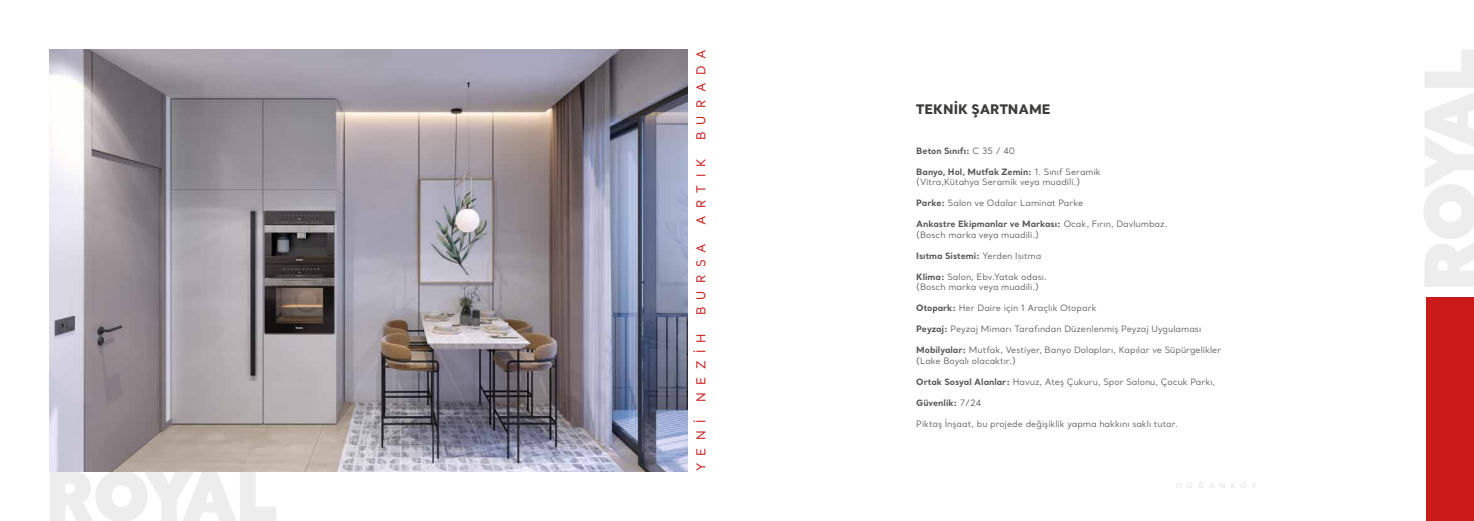
<style>
.page{position:relative;width:1474px;height:521px;background:#fff}
.page>*{position:absolute;margin:0;border:0;box-sizing:border-box;transform-origin:0 0}
.t1{font:800 13.12px "Santral";color:#3c3c3b}
.t2{font:12.25px "Santral";letter-spacing:.6em;color:#ca1a1a}
.t3{font:8.75px/10.5px "Santral";color:#575756}
.t4{font:700 8.75px "Santral";color:#575756}
.t5{font:7px "Santral";letter-spacing:.75em;color:#dadada}
.s1{font-weight:400}
.s2{font-weight:700}
</style>
<div class="page">
<svg style="left:50px;top:471px;width:226px;height:50px"></svg>
<img style="left:50px;top:50px;width:637px;height:421px">
<svg style="left:1423px;top:50px;width:50px;height:237px"></svg>
<div style="left:1426px;top:298px;width:47px;height:223px;background:#ca1a1a"></div>
<h2 class="t2" style="left:693px;top:140px;width:92px;rotate:-90deg">BURADA</h2>
<h2 class="t2" style="left:693px;top:225px;width:68px;rotate:-90deg">ARTIK</h2>
<h2 class="t2" style="left:693px;top:315px;width:74px;rotate:-90deg">BURSA</h2>
<h2 class="t2" style="left:693px;top:402px;width:70px;rotate:-90deg">NEZİH</h2>
<h2 class="t2" style="left:693px;top:471px;width:53px;rotate:-90deg">YENİ</h2>
<h1 class="t1" style="left:916px;top:100px;width:136px">TEKNİK ŞARTNAME</h1>
<p class="t4" style="left:916px;top:144px;width:100px">Beton Sınıfı: <span class="s1">C 35 / 40</span></p>
<p class="t3" style="left:916px;top:166px;width:186px"><span class="s2">Banyo, Hol, Mutfak Zemin:</span> 1. Sınıf Seramik (Vitra,Kütahya Seramik veya muadili.)</p>
<p class="t3" style="left:916px;top:198px;width:169px"><span class="s2">Parke:</span> Salon ve Odalar Laminat Parke</p>
<p class="t3" style="left:916px;top:219px;width:253px"><span class="s2">Ankastre Ekipmanlar ve Markası:</span> Ocak, Fırın, Davlumbaz. (Bosch marka veya muadili.)</p>
<p class="t4" style="left:916px;top:249px;width:127px">Isıtma Sistemi: <span class="s1">Yerden Isıtma</span></p>
<p class="t3" style="left:916px;top:271px;width:132px"><span class="s2">Klima:</span> Salon, Ebv.Yatak odası. (Bosch marka veya muadili.)</p>
<p class="t3" style="left:916px;top:303px;width:182px"><span class="s2">Otopark:</span> Her Daire için 1 Araçlık Otopark</p>
<p class="t3" style="left:916px;top:324px;width:286px"><span class="s2">Peyzaj:</span> Peyzaj Mimarı Tarafından Düzenlenmiş Peyzaj Uygulaması</p>
<p class="t3" style="left:916px;top:345px;width:307px"><span class="s2">Mobilyalar:</span> Mutfak, Vestiyer, Banyo Dolapları, Kapılar ve Süpürgelikler (Lake Boyalı olacaktır.)</p>
<p class="t3" style="left:916px;top:376px;width:300px"><span class="s2">Ortak Sosyal Alanlar:</span> Havuz, Ateş Çukuru, Spor Salonu, Çocuk Parkı,</p>
<p class="t4" style="left:916px;top:396px;width:67px">Güvenlik: <span class="s1">7/24</span></p>
<p class="t3" style="left:916px;top:418px;width:263px">Piktaş İnşaat, bu projede değişiklik yapma hakkını saklı tutar.</p>
<p class="t5" style="left:1176px;top:480px;width:81px">DOĞANKÖY</p>
</div>
